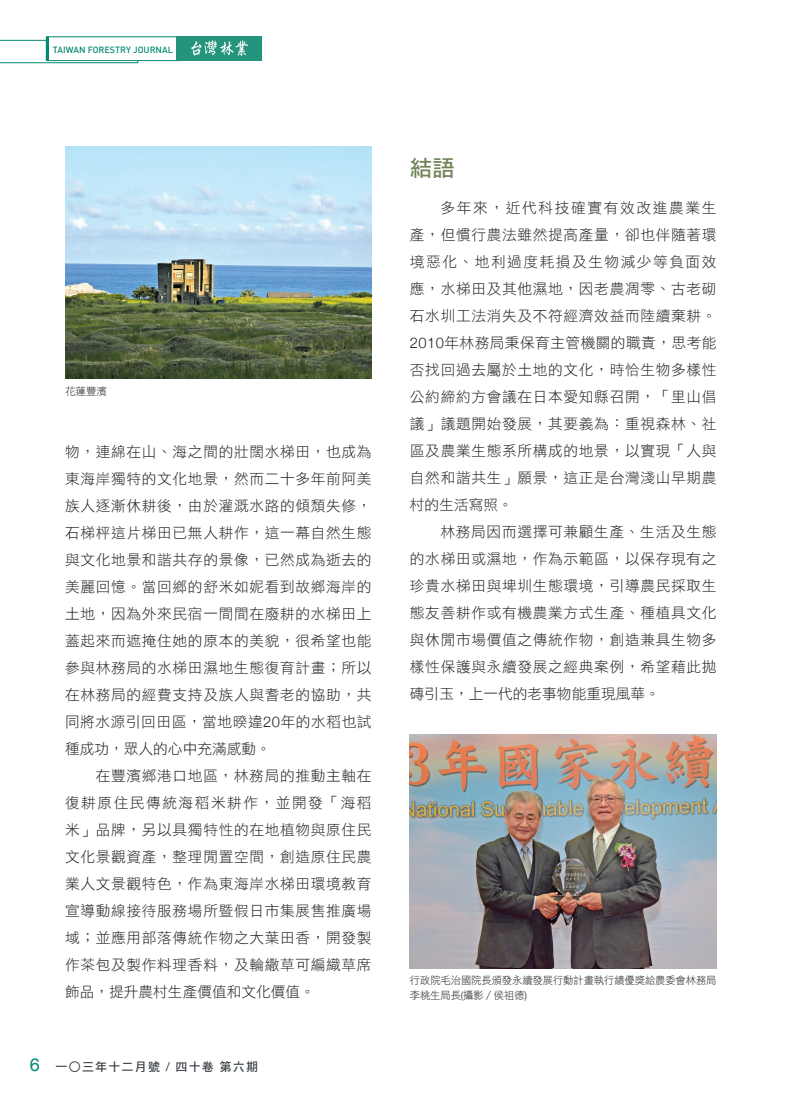
<style>
.page{position:relative;width:808px;height:1106px;background:#fff}
.page>*{position:absolute;margin:0;border:0;box-sizing:border-box;transform-origin:0 0}
.中標{font:22.5px "DF Hei Std W7";color:#71845a}
.內文{font:14.7px/27px "DF Hei Std W3";letter-spacing:.045em;color:#231f20;text-align:justify}
.t1{font:12px "DF Hei Std W7";letter-spacing:.1em;color:#353b40}
.圖說{font:10.5px/15.8px "DF Hei Std W3";letter-spacing:-.005em;color:#231f20}
.t2{font:500 9px "DIN";color:#048a73}
.s1{font-family:"Helvetica Neue";font-weight:300}
.s2{font-family:"Helvetica Neue";font-size:18px;color:#048a73}
.s3{font-family:"Helvetica Neue"}
</style>
<div class="page">
<svg style="left:0;top:40px;width:138px;height:23px"></svg>
<div style="left:47px;top:36px;width:132px;height:25px;background:#fff;border:1px solid #048a73"></div>
<hr style="left:46px;top:36px;width:3px;height:25px;background:#048a73">
<div style="left:176px;top:36px;width:86px;height:25px;background:#24947d"></div>
<img style="left:191px;top:41px;width:57px;height:15px">
<img style="left:410px;top:735px;width:306px;height:233px">
<img style="left:65px;top:147px;width:307px;height:232px">
<p class="t2" style="left:53px;top:44px;width:121px">TAIWAN FORESTRY JOURNAL</p>
<p class="圖說" style="left:65px;top:383px;width:44px">花蓮豐濱</p>
<p class="內文" style="left:65px;top:438px;width:308px">物，連綿在山、海之間的壯闊水梯田，也成為東海岸獨特的文化地景，然而二十多年前阿美族人逐漸休耕後，由於灌溉水路的傾頹失修，石梯枰這片梯田已無人耕作，這一幕自然生態與文化地景和諧共存的景像，已然成為逝去的美麗回憶。當回鄉的舒米如妮看到故鄉海岸的土地，因為外來民宿一間間在廢耕的水梯田上蓋起來而遮掩住她的原本的美貌，很希望也能參與林務局的水梯田濕地生態復育計畫；所以在林務局的經費支持及族人與耆老的協助，共同將水源引回田區，當地暌違<span class="s1">20</span>年的水稻也試種成功，眾人的心中充滿感動。</p>
<p class="內文" style="left:65px;top:762px;width:308px;text-indent:31px">在豐濱鄉港口地區，林務局的推動主軸在復耕原住民傳統海稻米耕作，並開發「海稻米」品牌，另以具獨特性的在地植物與原住民文化景觀資產，整理閒置空間，創造原住民農業人文景觀特色，作為東海岸水梯田環境教育宣導動線接待服務場所暨假日市集展售推廣場域；並應用部落傳統作物之大葉田香，開發製作茶包及製作料理香料，及輪繖草可編織草席飾品，提升農村生產價值和文化價值。</p>
<p class="t1" style="left:30px;top:1059px;width:230px"><span class="s2">6</span> 一○三年十二月號 <span class="s3">/</span> 四十卷第六期</p>
<p class="中標" style="left:410px;top:156px;width:46px">結語</p>
<p class="內文" style="left:410px;top:194px;width:308px;text-indent:31px">多年來，近代科技確實有效改進農業生產，但慣行農法雖然提高產量，卻也伴隨著環境惡化、地利過度耗損及生物減少等負面效應，水梯田及其他濕地，因老農凋零、古老砌石水圳工法消失及不符經濟效益而陸續棄耕。<span class="s1">2010</span>年林務局秉保育主管機關的職責，思考能否找回過去屬於土地的文化，時恰生物多樣性公約締約方會議在日本愛知縣召開，「里山倡議」議題開始發展，其要義為：重視森林、社區及農業生態系所構成的地景，以實現「人與自然和諧共生」願景，這正是台灣淺山早期農村的生活寫照。</p>
<p class="內文" style="left:410px;top:518px;width:308px;text-indent:31px">林務局因而選擇可兼顧生產、生活及生態的水梯田或濕地，作為示範區，以保存現有之珍貴水梯田與埤圳生態環境，引導農民採取生態友善耕作或有機農業方式生產、種植具文化與休閒市場價值之傳統作物，創造兼具生物多樣性保護與永續發展之經典案例，希望藉此拋磚引玉，上一代的老事物能重現風華。</p>
<p class="圖說" style="left:410px;top:971px;width:308px">行政院毛治國院長頒發永續發展行動計畫執行績優獎給農委會林務局李桃生局長<span class="s1">(</span>攝影／侯祖德<span class="s1">)</span></p>
</div>
